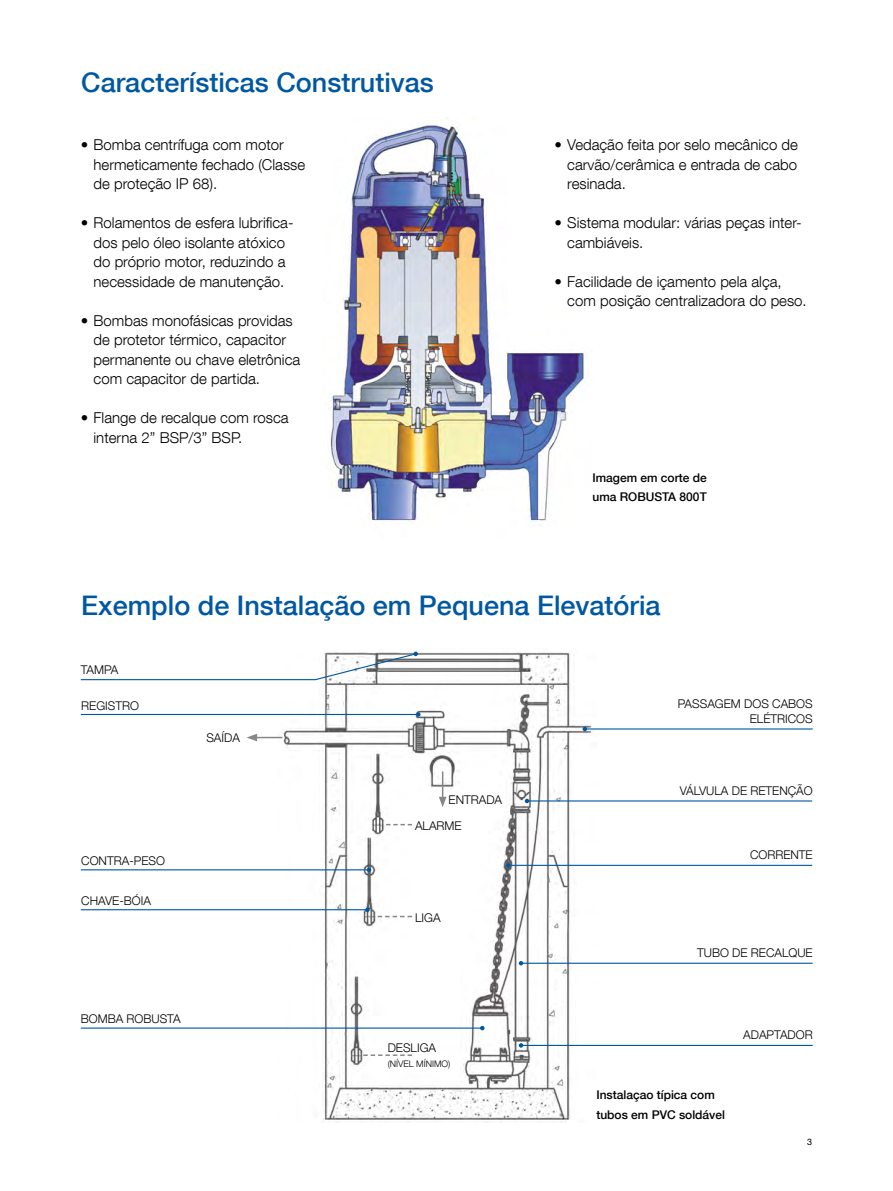
<style>
.page{position:relative;width:893px;height:1191px;background:#fff}
.page>*{position:absolute;margin:0;border:0;box-sizing:border-box;transform-origin:0 0}
.Pääotsikko_18pt_sini{font:500 27px "Helvetica Neue LT Com";color:#0058a2}
.t1{font:300 15px/19.5px "Helvetica Neue LT Com";color:#000}
.Leipis{font:300 12px/15px "Helvetica Neue LT Com";color:#000;text-align:right}
.Leipis-2{font:500 12px/19.5px "Helvetica Neue LT Com";color:#000}
.Leipis-3{font:300 9px "Helvetica Neue LT Com";color:#000}
.page{font:9px "Helvetica Neue LT Com";color:#000}
</style>
<div class="page">
<img style="left:278px;top:652px;width:318px;height:470px">
<svg style="left:80px;top:651px;width:338px;height:30px"></svg>
<hr style="left:585px;top:728px;width:228px;height:1px;background:#0058a2">
<svg style="left:583px;top:726px;width:4px;height:5px"></svg>
<hr style="left:81px;top:714px;width:337px;height:1px;background:#0058a2">
<svg style="left:416px;top:712px;width:5px;height:4px"></svg>
<img style="left:330px;top:124px;width:258px;height:399px">
<hr style="left:527px;top:800px;width:285px;height:1px;background:#0058a2">
<svg style="left:525px;top:798px;width:4px;height:5px"></svg>
<hr style="left:81px;top:869px;width:288px;height:1px;background:#0058a2">
<svg style="left:367px;top:867px;width:4px;height:5px"></svg>
<hr style="left:81px;top:909px;width:286px;height:1px;background:#0058a2">
<svg style="left:365px;top:907px;width:5px;height:5px"></svg>
<hr style="left:508px;top:864px;width:304px;height:2px;background:#0058a2">
<svg style="left:506px;top:863px;width:4px;height:4px"></svg>
<hr style="left:521px;top:962px;width:292px;height:1px;background:#0058a2">
<svg style="left:519px;top:961px;width:4px;height:4px"></svg>
<hr style="left:521px;top:1044px;width:292px;height:2px;background:#0058a2">
<svg style="left:519px;top:1043px;width:4px;height:4px"></svg>
<hr style="left:81px;top:1027px;width:401px;height:1px;background:#0058a2">
<svg style="left:480px;top:1025px;width:5px;height:5px"></svg>
<svg style="left:363px;top:1054px;width:49px;height:2px"></svg>
<svg style="left:378px;top:915px;width:34px;height:2px"></svg>
<svg style="left:386px;top:824px;width:26px;height:1px"></svg>
<svg style="left:247px;top:733px;width:35px;height:8px"></svg>
<svg style="left:439px;top:771px;width:7px;height:36px"></svg>
<p class="Pääotsikko_18pt_sini" style="left:81px;top:66px;width:354px">Características Construtivas</p>
<p class="t1" style="left:94px;top:135px;width:213px;text-indent:-13px">• Bomba centrífuga com motor hermeticamente fechado (Classe de proteção IP 68).</p>
<p class="t1" style="left:81px;top:213px;width:214px;text-align:center">• Rolamentos de esfera lubrifica&shy;dos pelo óleo isolante atóxico<br>do próprio motor, reduzindo a necessidade de manutenção.</p>
<p class="t1" style="left:94px;top:310px;width:208px;text-indent:-13px">• Bombas monofásicas providas de protetor térmico, capacitor permanente ou chave eletrônica com capacitor de partida.</p>
<p class="t1" style="left:94px;top:408px;width:197px;text-indent:-13px">• Flange de recalque com rosca interna 2” BSP/3” BSP.</p>
<p class="t1" style="left:567px;top:135px;width:232px;text-align:justify;text-indent:-13px">• Vedação feita por selo mecânico de carvão/cerâmica e entrada de cabo resinada.</p>
<p class="t1" style="left:567px;top:213px;width:236px;text-indent:-13px">• Sistema modular: várias peças inter&shy;cambiáveis.</p>
<p class="t1" style="left:567px;top:271px;width:241px;text-indent:-13px">• Facilidade de içamento pela alça, com posição centralizadora do peso.</p>
<p class="Leipis-2" style="left:592px;top:468px;width:116px">Imagem em corte de uma ROBUSTA 800T</p>
<p class="Pääotsikko_18pt_sini" style="left:81px;top:589px;width:581px">Exemplo de Instalação em Pequena Elevatória</p>
<p class="Leipis" style="left:81px;top:661px;width:39px">TAMPA</p>
<p class="Leipis" style="left:81px;top:698px;width:59px">REGISTRO</p>
<p class="Leipis" style="left:206px;top:730px;width:35px">SAÍDA</p>
<p class="Leipis" style="left:81px;top:853px;width:85px">CONTRA-PESO</p>
<p class="Leipis" style="left:81px;top:893px;width:71px">CHAVE-BÓIA</p>
<p class="Leipis" style="left:81px;top:1011px;width:101px">BOMBA ROBUSTA</p>
<p class="Leipis" style="left:449px;top:792px;width:55px">ENTRADA</p>
<p class="Leipis" style="left:415px;top:818px;width:48px">ALARME</p>
<p class="Leipis" style="left:415px;top:909px;width:27px">LIGA</p>
<p class="Leipis" style="left:388px;top:1040px;width:50px">DESLIGA</p>
<p class="Leipis-3" style="left:388px;top:1058px;width:64px">(NÍVEL MÍNIMO)</p>
<p class="Leipis" style="left:678px;top:696px;width:136px">PASSAGEM DOS CABOS<br>ELÉTRICOS</p>
<p class="Leipis" style="left:680px;top:783px;width:134px">VÁLVULA DE RETENÇÃO</p>
<p class="Leipis" style="left:750px;top:847px;width:64px">CORRENTE</p>
<p class="Leipis" style="left:697px;top:945px;width:117px">TUBO DE RECALQUE</p>
<p class="Leipis" style="left:743px;top:1027px;width:71px">ADAPTADOR</p>
<p class="Leipis-2" style="left:596px;top:1085px;width:130px">Instalaçao típica com tubos em PVC soldável</p>
<p class="page" style="left:807px;top:1136px;width:7px">3</p>
</div>
